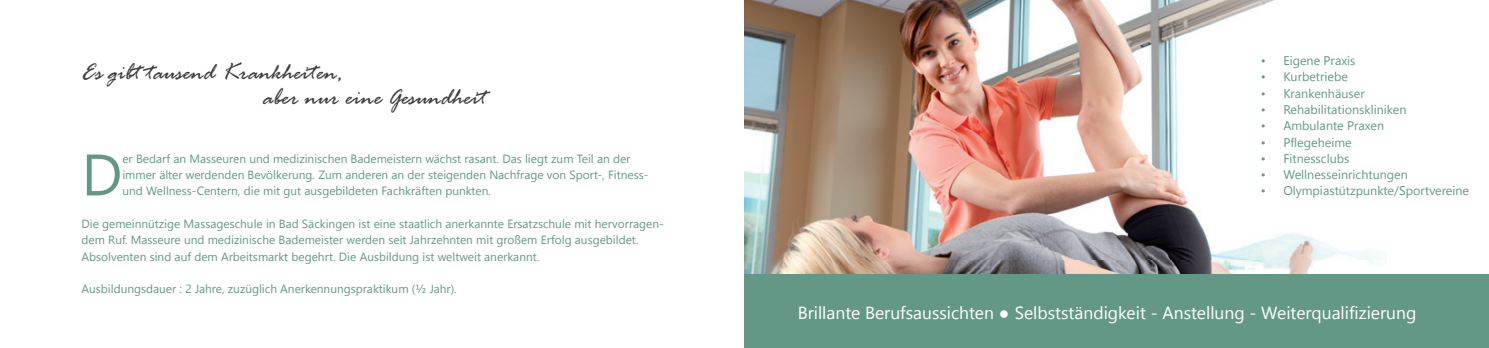
<style>
.page{position:relative;width:1489px;height:348px;background:#fff}
.page>*{position:absolute;margin:0;border:0;box-sizing:border-box;transform-origin:0 0}
.t1{font:58.25px "Nirmala UI";color:#639887}
.t2{font:italic 25px/25px "Rage";color:#3e3e3f}
.t3{font:17.5px "Nirmala UI";color:#fff}
.t4{font:12.5px "Nirmala UI";color:#639887}
.t5{font:11.88px/16.2px "Nirmala UI";color:#639887}
.s1{font-family:"Arial"}
</style>
<div class="page">
<img style="left:744px;top:0;width:642px;height:274px">
<div style="left:744px;top:274px;width:744px;height:73px;background:#639887"></div>
<h2 class="t2" style="left:263px;top:62px;width:225px;text-indent:-181px">Es gibt tausend Krankheiten,<br>aber nur eine Gesundheit</h2>
<h1 class="t1" style="left:81px;top:129px;width:42px">D</h1>
<p class="t5" style="left:122px;top:150px;width:527px">er Bedarf an Masseuren und medizinischen Bademeistern wächst rasant. Das liegt zum Teil an der immer älter werdenden Bevölkerung. Zum anderen an der steigenden Nachfrage von Sport-, Fitness&shy;und Wellness-Centern, die mit gut ausgebildeten Fachkräften punkten.</p>
<p class="t5" style="left:81px;top:215px;width:584px">Die gemeinnützige Massageschule in Bad Säckingen ist eine staatlich anerkannte Ersatzschule mit hervorragen&shy;dem Ruf. Masseure und medizinische Bademeister werden seit Jahrzehnten mit großem Erfolg ausgebildet.<br>Absolventen sind auf dem Arbeitsmarkt begehrt. Die Ausbildung ist weltweit anerkannt.</p>
<p class="t5" style="left:81px;top:280px;width:377px">Ausbildungsdauer : 2 Jahre, zuzüglich Anerkennungspraktikum (½ Jahr).</p>
<p class="t4" style="left:1260px;top:51px;width:96px">• Eigene Praxis</p>
<p class="t4" style="left:1260px;top:67px;width:89px">• Kurbetriebe</p>
<p class="t4" style="left:1260px;top:83px;width:105px">• Krankenhäuser</p>
<p class="t4" style="left:1260px;top:100px;width:147px">• Rehabilitationskliniken</p>
<p class="t4" style="left:1260px;top:116px;width:125px">• Ambulante Praxen</p>
<p class="t4" style="left:1260px;top:132px;width:92px">• Pflegeheime</p>
<p class="t4" style="left:1260px;top:148px;width:90px">• Fitnessclubs</p>
<p class="t4" style="left:1260px;top:165px;width:148px">• Wellnesseinrichtungen</p>
<p class="t4" style="left:1260px;top:181px;width:210px">• Olympiastützpunkte/Sportvereine</p>
<h3 class="t3" style="left:797px;top:298px;width:620px">Brillante Berufsaussichten <span class="s1">●</span> Selbstständigkeit - Anstellung - Weiterqualifizierung</h3>
</div>
